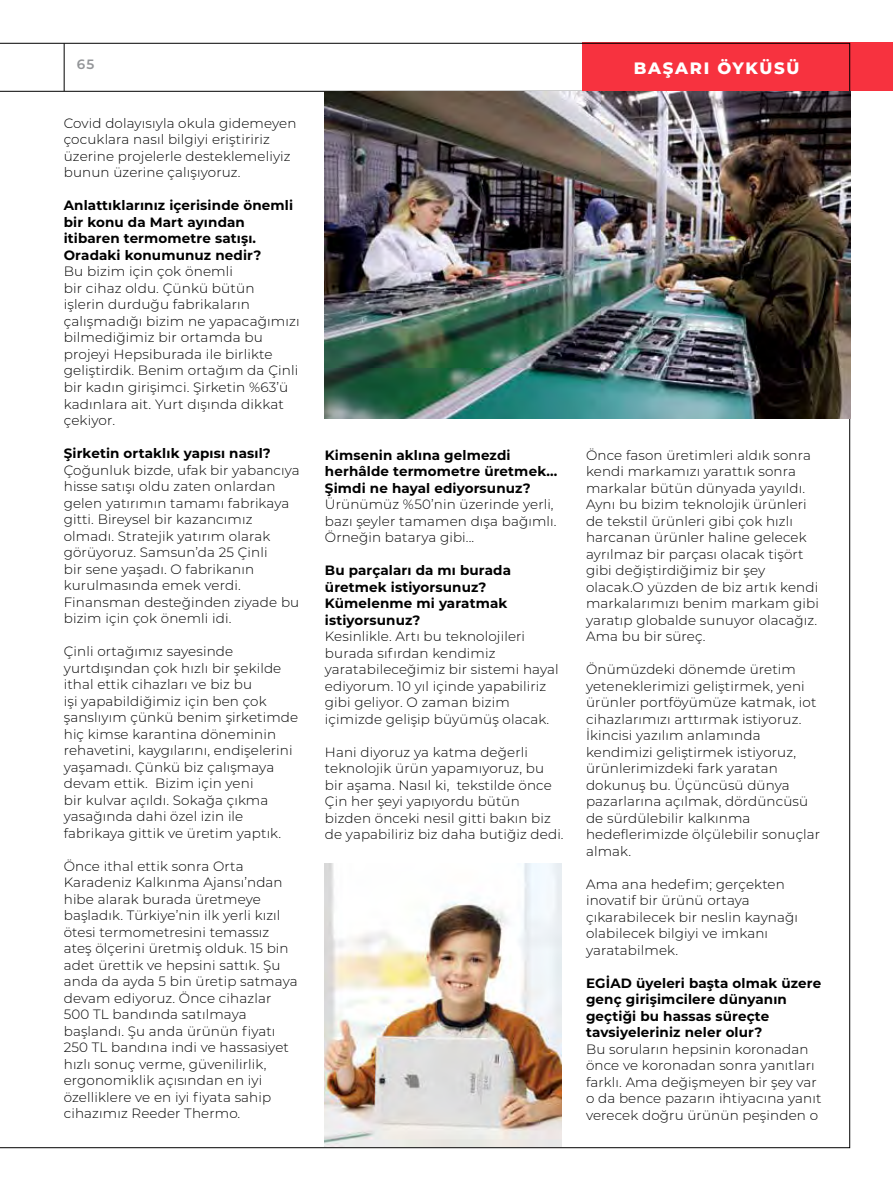
<style>
.page{position:relative;width:893px;height:1191px;background:#fff}
.page>*{position:absolute;margin:0;border:0;box-sizing:border-box;transform-origin:0 0}
.t1{font:800 16.5px "Montserrat";color:#fff}
.t2{font:300 13.5px/16.5px "Montserrat";letter-spacing:.01em;color:#000}
.t3{font:700 13.5px/16.5px "Montserrat";letter-spacing:.01em;color:#000}
.t4{font:600 13.5px "Montserrat";color:#939598}
</style>
<div class="page">
<div style="left:583px;top:43px;width:310px;height:48px;background:#f7323f"></div>
<svg style="left:0;top:43px;width:850px;height:52px"></svg>
<img style="left:325px;top:91px;width:525px;height:328px">
<img style="left:325px;top:863px;width:236px;height:283px">
<p class="t4" style="left:77px;top:55px;width:19px">65</p>
<p class="t2" style="left:64px;top:114px;width:234px">Covid dolayısıyla okula gidemeyen çocuklara nasıl bilgiyi eriştiririz üzerine projelerle desteklemeliyiz bunun üzerine çalışıyoruz.</p>
<p class="t3" style="left:64px;top:197px;width:231px">Anlattıklarınız içerisinde önemli bir konu da Mart ayından itibaren termometre satışı.<br>Oradaki konumunuz nedir?</p>
<p class="t2" style="left:64px;top:263px;width:237px">Bu bizim için çok önemli<br>bir cihaz oldu. Çünkü bütün<br>işlerin durduğu fabrikaların çalışmadığı bizim ne yapacağımızı bilmediğimiz bir ortamda bu projeyi Hepsiburada ile birlikte geliştirdik. Benim ortağım da Çinli bir kadın girişimci. Şirketin %63’ü kadınlara ait. Yurt dışında dikkat çekiyor.</p>
<p class="t3" style="left:64px;top:444px;width:209px">Şirketin ortaklık yapısı nasıl?</p>
<p class="t2" style="left:64px;top:461px;width:238px">Çoğunluk bizde, ufak bir yabancıya hisse satışı oldu zaten onlardan gelen yatırımın tamamı fabrikaya gitti. Bireysel bir kazancımız olmadı. Stratejik yatırım olarak görüyoruz. Samsun’da 25 Çinli<br>bir sene yaşadı. O fabrikanın kurulmasında emek verdi.<br>Finansman desteğinden ziyade bu bizim için çok önemli idi.</p>
<p class="t2" style="left:64px;top:642px;width:236px">Çinli ortağımız sayesinde yurtdışından çok hızlı bir şekilde ithal ettik cihazları ve biz bu<br>işi yapabildiğimiz için ben çok şanslıyım çünkü benim şirketimde hiç kimse karantina döneminin rehavetini, kaygılarını, endişelerini yaşamadı. Çünkü biz çalışmaya devam ettik. Bizim için yeni<br>bir kulvar açıldı. Sokağa çıkma yasağında dahi özel izin ile fabrikaya gittik ve üretim yaptık.</p>
<p class="t2" style="left:64px;top:857px;width:235px">Önce ithal ettik sonra Orta<br>Karadeniz Kalkınma Ajansı’ndan hibe alarak burada üretmeye başladık. Türkiye’nin ilk yerli kızıl ötesi termometresini temassız ateş ölçerini üretmiş olduk. 15 bin adet ürettik ve hepsini sattık. Şu anda da ayda 5 bin üretip satmaya devam ediyoruz. Önce cihazlar<br>500 TL bandında satılmaya başlandı. Şu anda ürünün fiyatı<br>250 TL bandına indi ve hassasiyet hızlı sonuç verme, güvenilirlik, ergonomiklik açısından en iyi özelliklere ve en iyi fiyata sahip cihazımız Reeder Thermo.</p>
<p class="t1" style="left:634px;top:56px;width:28px">BAŞARI</p>
<p class="t1" style="left:717px;top:56px;width:19px">ÖYKÜSÜ</p>
<p class="t3" style="left:325px;top:446px;width:234px">Kimsenin aklına gelmezdi herhâlde termometre üretmek...<br>Şimdi ne hayal ediyorsunuz?</p>
<p class="t2" style="left:325px;top:495px;width:233px">Ürünümüz %50’nin üzerinde yerli, bazı şeyler tamamen dışa bağımlı.<br>Örneğin batarya gibi...</p>
<p class="t3" style="left:325px;top:561px;width:188px">Bu parçaları da mı burada üretmek istiyorsunuz?<br>Kümelenme mi yaratmak istiyorsunuz?</p>
<p class="t2" style="left:325px;top:627px;width:235px">Kesinlikle. Artı bu teknolojileri burada sıfırdan kendimiz yaratabileceğimiz bir sistemi hayal ediyorum. 10 yıl içinde yapabiliriz gibi geliyor. O zaman bizim içimizde gelişip büyümüş olacak.</p>
<p class="t2" style="left:325px;top:743px;width:240px">Hani diyoruz ya katma değerli teknolojik ürün yapamıyoruz, bu bir aşama. Nasıl ki, tekstilde önce Çin her şeyi yapıyordu bütün bizden önceki nesil gitti bakın biz de yapabiliriz biz daha butiğiz dedi.</p>
<p class="t2" style="left:586px;top:446px;width:234px">Önce fason üretimleri aldık sonra kendi markamızı yarattık sonra markalar bütün dünyada yayıldı.<br>Aynı bu bizim teknolojik ürünleri de tekstil ürünleri gibi çok hızlı harcanan ürünler haline gelecek ayrılmaz bir parçası olacak tişört gibi değiştirdiğimiz bir şey olacak.O yüzden de biz artık kendi markalarımızı benim markam gibi yaratıp globalde sunuyor olacağız.<br>Ama bu bir süreç.</p>
<p class="t2" style="left:586px;top:660px;width:236px">Önümüzdeki dönemde üretim yeteneklerimizi geliştirmek, yeni ürünler portföyümüze katmak, iot cihazlarımızı arttırmak istiyoruz.<br>İkincisi yazılım anlamında kendimizi geliştirmek istiyoruz, ürünlerimizdeki fark yaratan dokunuş bu. Üçüncüsü dünya pazarlarına açılmak, dördüncüsü de sürdülebilir kalkınma hedeflerimizde ölçülebilir sonuçlar almak.</p>
<p class="t2" style="left:586px;top:875px;width:214px">Ama ana hedefim; gerçekten inovatif bir ürünü ortaya çıkarabilecek bir neslin kaynağı olabilecek bilgiyi ve imkanı yaratabilmek.</p>
<p class="t3" style="left:586px;top:974px;width:237px">EGİAD üyeleri başta olmak üzere genç girişimcilere dünyanın geçtiği bu hassas süreçte tavsiyeleriniz neler olur?</p>
<p class="t2" style="left:586px;top:1040px;width:237px">Bu soruların hepsinin koronadan önce ve koronadan sonra yanıtları farklı. Ama değişmeyen bir şey var o da bence pazarın ihtiyacına yanıt verecek doğru ürünün peşinden o</p>
</div>
